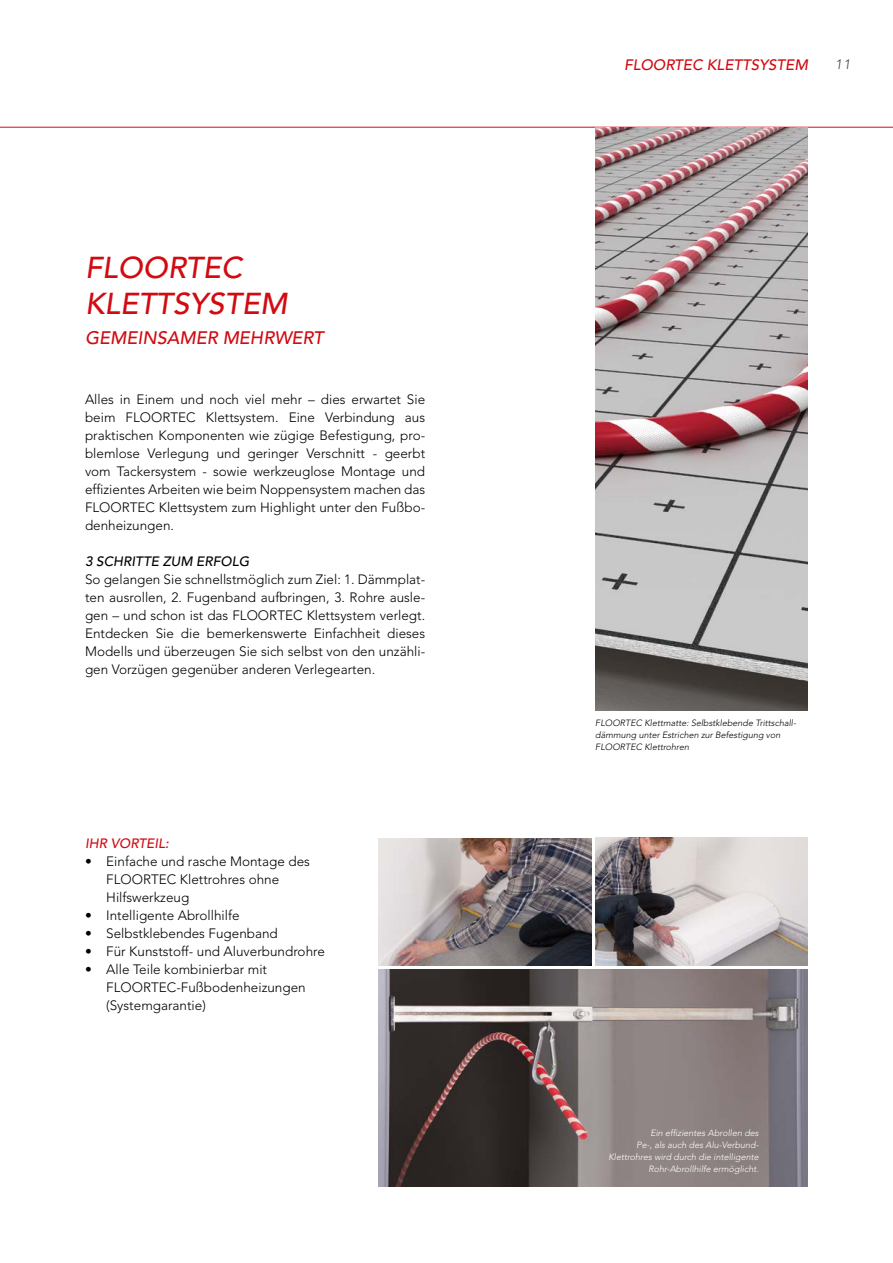
<style>
.page{position:relative;width:893px;height:1263px;background:#fff}
.page>*{position:absolute;margin:0;border:0;box-sizing:border-box;transform-origin:0 0}
.t1{font:italic 500 30px/36px "Avenir";color:#d20a11}
.t2{font:italic 500 18px "Avenir";color:#d20a11}
.t3{font:italic 500 15px "Avenir";color:#d20a11}
.t4{font:300 13.5px/18px "Avenir";color:#000;text-align:justify}
.t5{font:italic 500 13.5px "Avenir";color:#000}
.t6{font:italic 500 13.5px "Avenir";color:#d20a11}
.t7{font:italic 300 13.5px "Avenir";color:#3c3c3b}
.t8{font:italic 300 9px/12px "Avenir";color:#fff;text-align:right}
.t9{font:italic 300 9px/12px "Avenir";color:#000}
</style>
<div class="page">
<hr style="left:0;top:127px;width:893px;height:1px;background:#d20a11">
<img style="left:378px;top:969px;width:430px;height:217px">
<img style="left:595px;top:838px;width:213px;height:127px">
<img style="left:378px;top:838px;width:213px;height:128px">
<img style="left:595px;top:128px;width:213px;height:582px">
<h1 class="t1" style="left:85px;top:250px;width:204px">FLOORTEC<br>KLETTSYSTEM</h1>
<h2 class="t2" style="left:85px;top:327px;width:240px">GEMEINSAMER MEHRWERT</h2>
<p class="t4" style="left:85px;top:390px;width:342px">Alles in Einem und noch viel mehr – dies erwartet Sie beim FLOORTEC Klettsystem. Eine Verbindung aus praktischen Komponenten wie zügige Befestigung, pro&shy;blemlose Verlegung und geringer Verschnitt - geerbt vom Tackersystem - sowie werkzeuglose Montage und effizientes Arbeiten wie beim Noppensystem machen das FLOORTEC Klettsystem zum Highlight unter den Fußbo&shy;denheizungen.</p>
<p class="t5" style="left:85px;top:553px;width:166px">3 SCHRITTE ZUM ERFOLG</p>
<p class="t4" style="left:85px;top:570px;width:342px">So gelangen Sie schnellstmöglich zum Ziel: 1. Dämmplat&shy;ten ausrollen, 2. Fugenband aufbringen, 3. Rohre ausle&shy;gen – und schon ist das FLOORTEC Klettsystem verlegt.<br>Entdecken Sie die bemerkenswerte Einfachheit dieses Modells und überzeugen Sie sich selbst von den unzähli&shy;gen Vorzügen gegenüber anderen Verlegearten.</p>
<p class="t6" style="left:85px;top:835px;width:86px">IHR VORTEIL:</p>
<p class="t4" style="left:106px;top:852px;width:205px;text-align:left;text-indent:-21px">• Einfache und rasche Montage des<br>FLOORTEC Klettrohres ohne<br>Hilfswerkzeug</p>
<p class="t4" style="left:85px;top:906px;width:156px">• Intelligente Abrollhilfe</p>
<p class="t4" style="left:85px;top:924px;width:194px">• Selbstklebendes Fugenband</p>
<p class="t4" style="left:85px;top:942px;width:241px">• Für Kunststoff- und Aluverbundrohre</p>
<p class="t4" style="left:106px;top:960px;width:201px;text-align:left;text-indent:-21px">• Alle Teile kombinierbar mit<br>FLOORTEC-Fußbodenheizungen (Systemgarantie)</p>
<p class="t3" style="left:624px;top:56px;width:185px">FLOORTEC KLETTSYSTEM</p>
<p class="t7" style="left:835px;top:56px;width:17px">11</p>
<p class="t9" style="left:595px;top:716px;width:202px">FLOORTEC Klettmatte: Selbstklebende Trittschall&shy;dämmung unter Estrichen zur Befestigung von<br>FLOORTEC Klettrohren</p>
<p class="t8" style="left:608px;top:1127px;width:152px">Ein effizientes Abrollen des<br>Pe-, als auch des Alu-Verbund-Klettrohres wird durch die intelligente Rohr-Abrollhilfe ermöglicht.</p>
</div>
